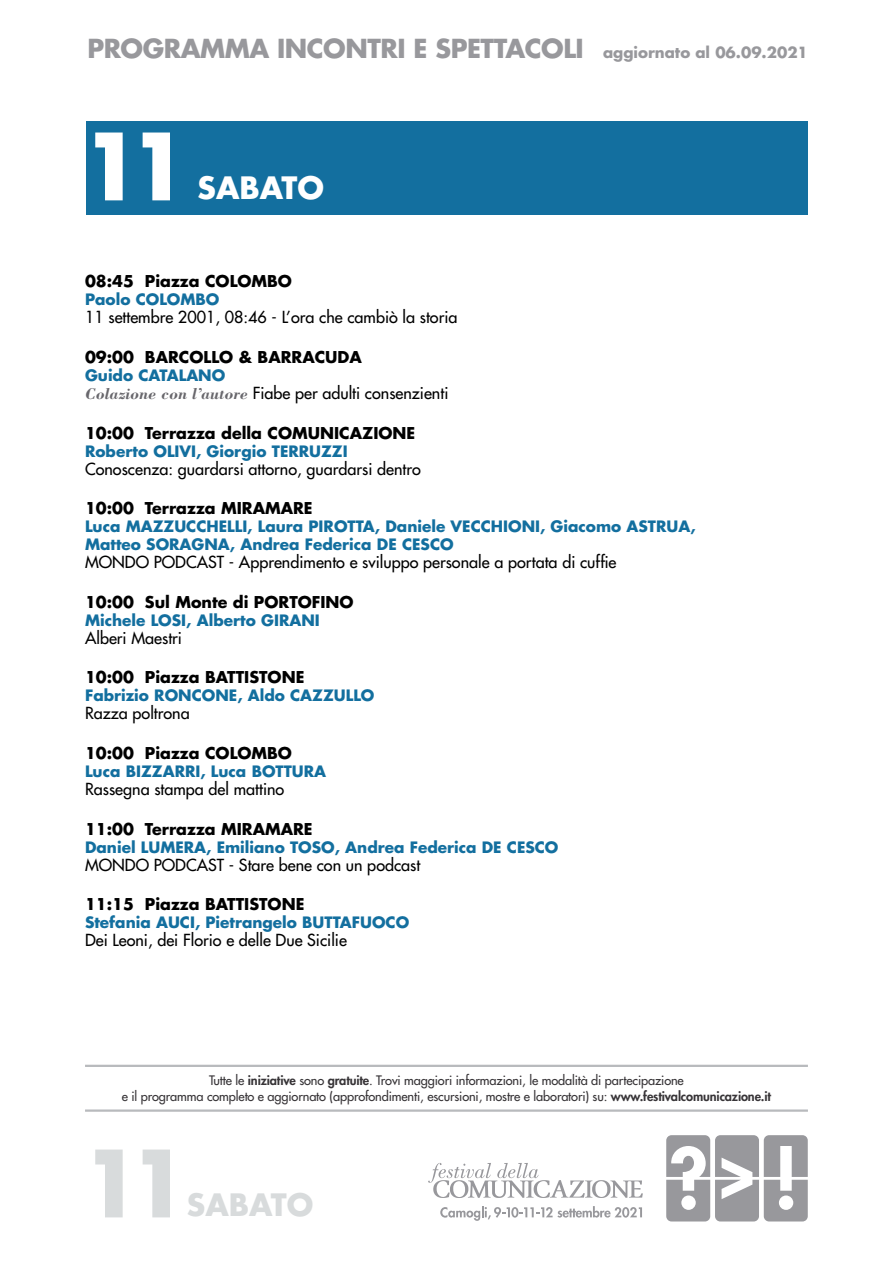
<style>
.page{position:relative;width:893px;height:1263px;background:#fff}
.page>*{position:absolute;margin:0;border:0;box-sizing:border-box;transform-origin:0 0}
.t1{font:700 90px "Futura Std";color:#fff}
.t2{font:700 90px "Futura Std";color:#d8dbdc}
.t3{font:700 30px "Futura Std";color:#fff}
.t4{font:700 30px "Futura Std";color:#d8dbdc}
.t5{font:700 25.5px "Futura Std";letter-spacing:-.02em;color:#98989c}
.t6{font:500 16.2px "Futura Std";color:#000}
.t7{font:700 15.9px "Futura Std";color:#000}
.t8{font:700 15.3px/18px "Futura Std";color:#136f9f}
.t9{font:500 12.75px/15.3px "Futura Std";letter-spacing:-.01em;color:#373437;text-align:center}
.s1{font-size:15px}
.s2{font-family:"Bodoni Std";font-weight:700;font-style:italic;color:#68676c}
.s3{font-weight:800}
</style>
<div class="page">
<hr style="left:85px;top:1109px;width:723px;height:3px;background:#b8babd">
<hr style="left:85px;top:1065px;width:723px;height:2px;background:#b8babd">
<svg style="left:440px;top:1206px;width:202px;height:15px"></svg>
<svg style="left:428px;top:1163px;width:215px;height:35px"></svg>
<div style="left:86px;top:121px;width:722px;height:94px;background:#136f9f"></div>
<svg style="left:666px;top:1135px;width:142px;height:86px"></svg>
<h3 class="t5" style="left:87px;top:32px;width:722px">PROGRAMMA INCONTRI E SPETTACOLI <span class="s1">aggiornato al 06.09.2021</span></h3>
<h1 class="t1" style="left:81px;top:107px;width:111px">11</h1>
<h2 class="t3" style="left:198px;top:168px;width:128px">SABATO</h2>
<p class="t7" style="left:85px;top:271px;width:208px">08:45 Piazza COLOMBO</p>
<p class="t8" style="left:85px;top:290px;width:136px">Paolo COLOMBO</p>
<p class="t6" style="left:85px;top:307px;width:374px">11 settembre 2001, 08:46 - L’ora che cambiò la storia</p>
<p class="t7" style="left:85px;top:346px;width:278px">09:00 BARCOLLO &amp; BARRACUDA</p>
<p class="t8" style="left:85px;top:366px;width:142px">Guido CATALANO</p>
<p class="t6" style="left:85px;top:383px;width:365px"><span class="s2">Colazione con l’autore</span> Fiabe per adulti consenzienti</p>
<p class="t7" style="left:85px;top:422px;width:332px">10:00 Terrazza della COMUNICAZIONE</p>
<p class="t8" style="left:85px;top:442px;width:264px">Roberto OLIVI, Giorgio TERRUZZI</p>
<p class="t6" style="left:85px;top:458px;width:337px">Conoscenza: guardarsi attorno, guardarsi dentro</p>
<p class="t7" style="left:85px;top:498px;width:229px">10:00 Terrazza MIRAMARE</p>
<p class="t8" style="left:85px;top:517px;width:612px">Luca MAZZUCCHELLI, Laura PIROTTA, Daniele VECCHIONI, Giacomo ASTRUA,<br>Matteo SORAGNA, Andrea Federica DE CESCO</p>
<p class="t6" style="left:85px;top:552px;width:533px">MONDO PODCAST - Apprendimento e sviluppo personale a portata di cuffie</p>
<p class="t7" style="left:85px;top:591px;width:270px">10:00 Sul Monte di PORTOFINO</p>
<p class="t8" style="left:85px;top:611px;width:236px">Michele LOSI, Alberto GIRANI</p>
<p class="t6" style="left:85px;top:628px;width:98px">Alberi Maestri</p>
<p class="t7" style="left:85px;top:667px;width:221px">10:00 Piazza BATTISTONE</p>
<p class="t8" style="left:85px;top:686px;width:291px">Fabrizio RONCONE, Aldo CAZZULLO</p>
<p class="t6" style="left:85px;top:703px;width:106px">Razza poltrona</p>
<p class="t7" style="left:85px;top:742px;width:208px">10:00 Piazza COLOMBO</p>
<p class="t8" style="left:85px;top:762px;width:243px">Luca BIZZARRI, Luca BOTTURA</p>
<p class="t6" style="left:85px;top:779px;width:201px">Rassegna stampa del mattino</p>
<p class="t7" style="left:85px;top:818px;width:229px">11:00 Terrazza MIRAMARE</p>
<p class="t8" style="left:85px;top:838px;width:475px">Daniel LUMERA, Emiliano TOSO, Andrea Federica DE CESCO</p>
<p class="t6" style="left:85px;top:854px;width:337px">MONDO PODCAST - Stare bene con un podcast</p>
<p class="t7" style="left:85px;top:894px;width:221px">11:15 Piazza BATTISTONE</p>
<p class="t8" style="left:85px;top:913px;width:326px">Stefania AUCI, Pietrangelo BUTTAFUOCO</p>
<p class="t6" style="left:85px;top:930px;width:263px">Dei Leoni, dei Florio e delle Due Sicilie</p>
<p class="t9" style="left:122px;top:1073px;width:651px">Tutte le <span class="s3">iniziative</span> sono <span class="s3">gratuite</span>. Trovi maggiori informazioni, le modalità di partecipazione<br>e il programma completo e aggiornato (approfondimenti, escursioni, mostre e laboratori) su: <span class="s3">www.festivalcomunicazione.it</span></p>
<h1 class="t2" style="left:81px;top:1124px;width:111px">11</h1>
<h2 class="t4" style="left:187px;top:1185px;width:128px">SABATO</h2>
</div>
